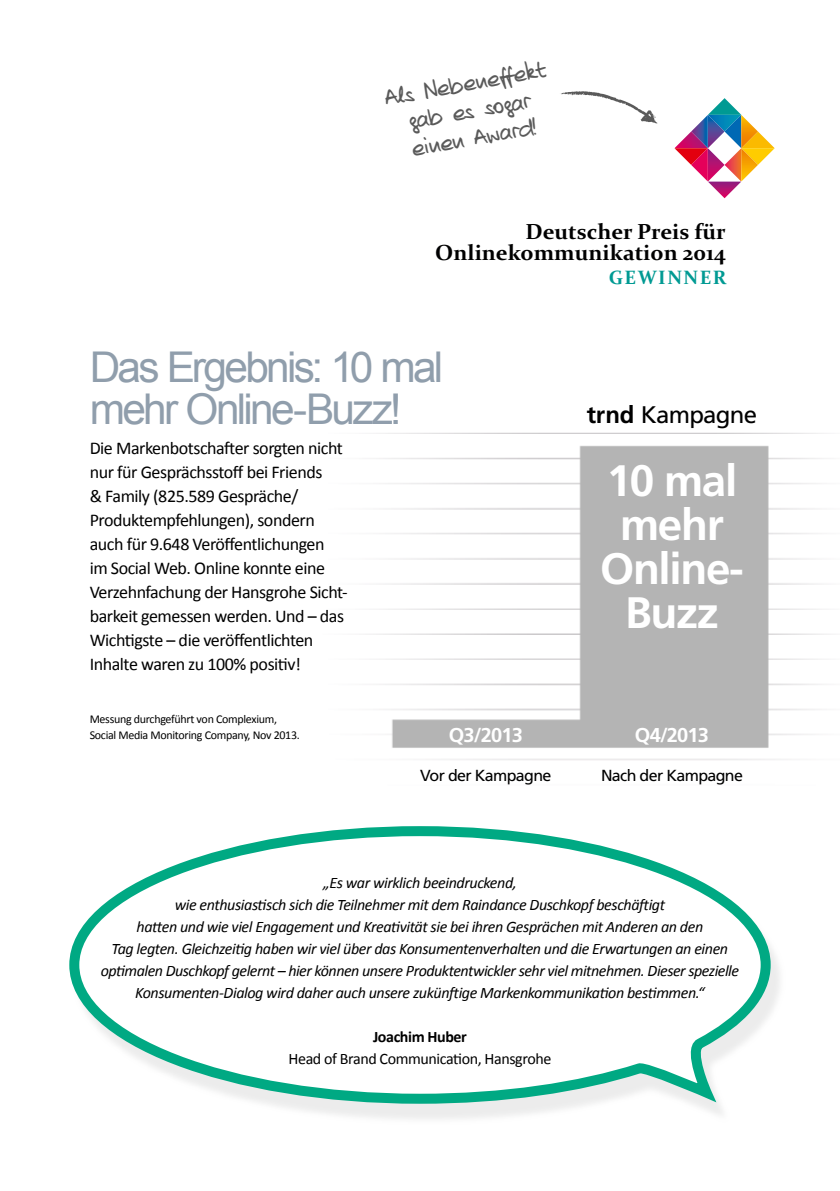
<style>
.page{position:relative;width:840px;height:1191px;background:#fff}
.page>*{position:absolute;margin:0;border:0;box-sizing:border-box;transform-origin:0 0}
.t1{font:700 44px/44px "Frutiger LT Std";letter-spacing:-.03em;color:#fff;text-align:center}
.t2{font:42.4px/42px "Arial";letter-spacing:-.065em;color:#909eac}
.t3{font:36.4px/27.2px "Dot Rob";color:#5a5a5a;text-align:center}
.t4{font:24px "Frutiger LT Std";letter-spacing:-.03em;color:#000}
.t5{font:700 21.8px/21.8px "Constantia";color:#000001;text-align:right}
.t6{font:700 20px "Frutiger LT Std";letter-spacing:-.04em;color:#fff}
.t7{font:700 19.4px "Constantia";letter-spacing:.075em;color:#009a93}
.t8{font:18px/24px "Calibri";letter-spacing:-.025em;color:#000}
.t9{font:italic 16px/22px "Calibri";letter-spacing:-.025em;color:#000;text-align:center}
.t10{font:16px "Calibri";letter-spacing:-.025em;color:#000}
.t11{font:16px "Frutiger LT Std";letter-spacing:-.04em;color:#000}
.t12{font:700 16px "Calibri";letter-spacing:-.025em;color:#000}
.t13{font:12px/16px "Calibri";letter-spacing:-.025em;color:#000}
.s1{font-weight:700}
</style>
<div class="page">
<img style="left:365px;top:432px;width:466px;height:328px">
<svg style="left:69px;top:826px;width:706px;height:282px"></svg>
<img style="left:708px;top:182px;width:32px;height:16px">
<svg style="left:674px;top:98px;width:100px;height:84px"></svg>
<img style="left:740px;top:115px;width:17px;height:33px">
<svg style="left:561px;top:91px;width:96px;height:33px"></svg>
<h3 class="t3" style="left:382px;top:85px;width:166px;rotate:-10deg">Als Nebeneffekt gab es sogar einen Award!</h3>
<h3 class="t5" style="left:435px;top:219px;width:291px">Deutscher Preis für<br>Onlinekommunikation 2014</h3>
<p class="t7" style="left:608px;top:264px;width:119px">GEWINNER</p>
<h2 class="t2" style="left:90px;top:346px;width:355px">Das Ergebnis: 10 mal mehr Online-Buzz!</h2>
<p class="t8" style="left:90px;top:436px;width:259px">Die Markenbotschafter sorgten nicht nur für Gesprächsstoff bei Friends<br>&amp; Family (825.589 Gespräche/ Produktempfehlungen), sondern auch für 9.648 Veröffentlichungen<br>im Social Web. Online konnte eine Verzehnfachung der Hansgrohe Sicht&shy;barkeit gemessen werden. Und – das Wichtigste – die veröffentlichten Inhalte waren zu 100% positiv!</p>
<h3 class="t4" style="left:586px;top:400px;width:172px"><span class="s1">trnd</span> Kampagne</h3>
<h1 class="t1" style="left:599px;top:459px;width:145px">10 mal mehr<br>Online-<br>Buzz</h1>
<p class="t13" style="left:90px;top:710px;width:211px">Messung durchgeführt von Complexium,<br>Social Media Monitoring Company, Nov 2013.</p>
<p class="t6" style="left:448px;top:723px;width:76px">Q3/2013</p>
<p class="t6" style="left:634px;top:723px;width:76px">Q4/2013</p>
<p class="t11" style="left:420px;top:766px;width:132px">Vor der Kampagne</p>
<p class="t11" style="left:600px;top:765px;width:143px">Nach der Kampagne</p>
<p class="t9" style="left:101px;top:871px;width:639px">„Es war wirklich beeindruckend,<br>wie enthusiastisch sich die Teilnehmer mit dem Raindance Duschkopf beschäftigt<br>hatten und wie viel Engagement und Kreativität sie bei ihren Gesprächen mit Anderen an den<br>Tag legten. Gleichzeitig haben wir viel über das Konsumentenverhalten und die Erwartungen an einen optimalen Duschkopf gelernt – hier können unsere Produktentwickler sehr viel mitnehmen. Dieser spezielle Konsumenten-Dialog wird daher auch unsere zukünftige Markenkommunikation bestimmen.“</p>
<p class="t12" style="left:373px;top:1026px;width:95px">Joachim Huber</p>
<p class="t10" style="left:288px;top:1048px;width:264px">Head of Brand Communication, Hansgrohe</p>
</div>
